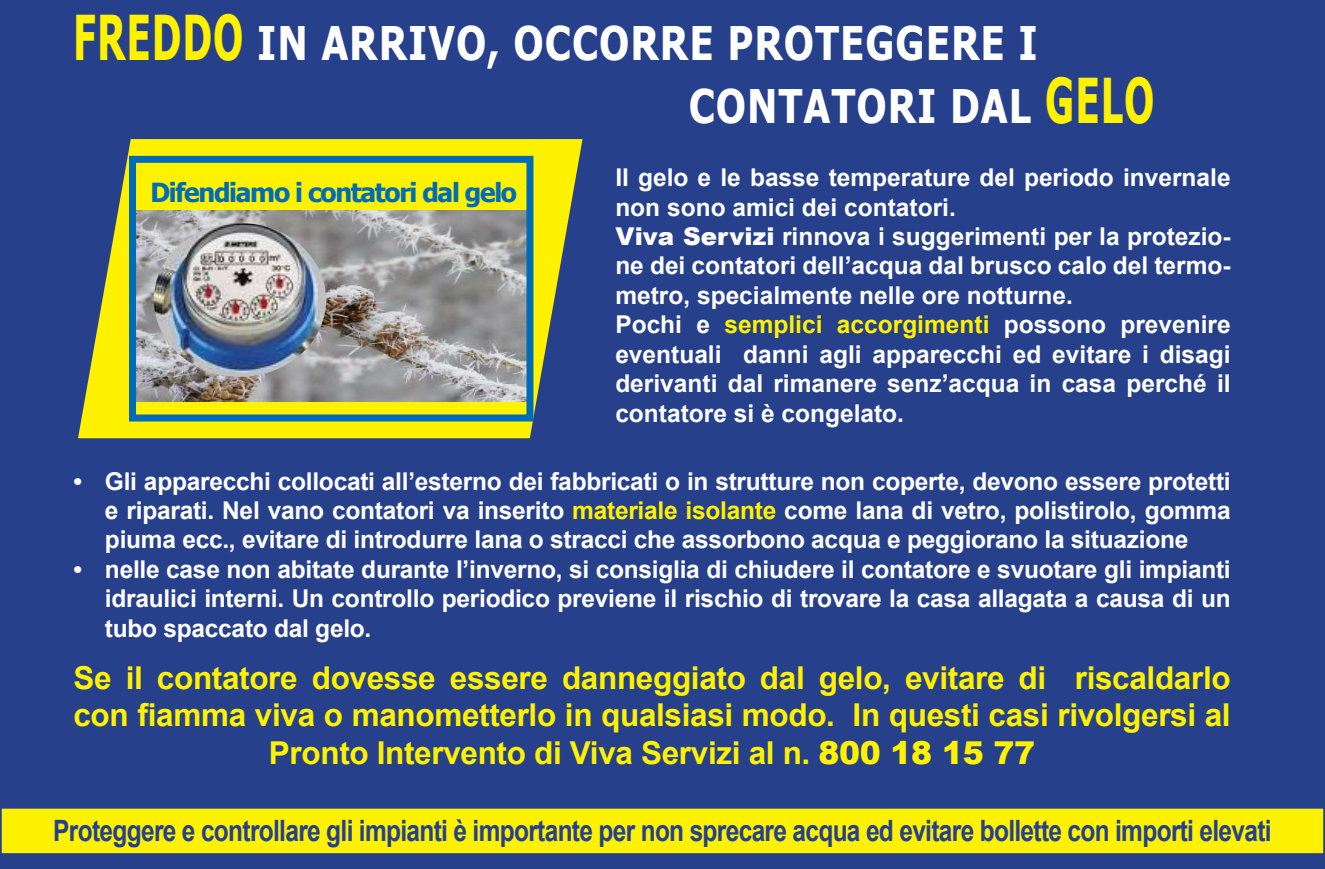
<style>
.page{position:relative;width:1325px;height:869px;background:#fff}
.page>*{position:absolute;margin:0;border:0;box-sizing:border-box;transform-origin:0 0}
.t1{font:700 46.2px/63px "Tahoma";letter-spacing:.04em;color:#fff;scale:.83 1}
.t2{font:700 31.5px/37.8px "Arial";letter-spacing:-.01em;color:#fff200;text-align:center}
.t3{font:700 29.4px "Arial";letter-spacing:-.03em;color:#25408f;scale:.83 1}
.t4{font:700 26.25px "Tahoma";letter-spacing:-.05em;color:#006cb7}
.t5{font:700 24.5px/29.4px "Arial";color:#fff;text-align:justify}
.s1{font-size:61.6px;color:#fff200}
.s2{font-weight:900}
.s3{color:#fff200}
</style>
<div class="page">
<div style="left:0;top:0;width:1324px;height:868px;background:#26408b"></div>
<div style="left:1px;top:807px;width:1323px;height:46px;background:#fff200"></div>
<div style="left:0;top:806px;width:1324px;height:48px;border:2px solid #25408f"></div>
<svg style="left:78px;top:139px;width:504px;height:299px;fill:#fff200"></svg>
<img style="left:137px;top:210px;width:388px;height:191px">
<img style="left:154px;top:223px;width:172px;height:153px">
<div style="left:129px;top:156px;width:404px;height:265px;border:7px solid #006cb7"></div>
<h1 class="t1" style="left:689px;top:9px;width:562px;text-indent:-615px"><span class="s1">FREDDO</span> IN ARRIVO, OCCORRE PROTEGGERE I<br>CONTATORI DAL <span class="s1">GELO</span></h1>
<p class="t4" style="left:150px;top:174px;width:368px">Difendiamo i contatori dal gelo</p>
<p class="t5" style="left:615px;top:163px;width:617px;text-align:left">Il gelo e le basse temperature del periodo invernale non sono amici dei contatori.<br><span class="s2">Viva Servizi</span> rinnova i suggerimenti per la protezio&shy;ne dei contatori dell’acqua dal brusco calo del termo&shy;metro, specialmente nelle ore notturne.<br>Pochi e <span class="s3">semplici accorgimenti</span> possono prevenire eventuali danni agli apparecchi ed evitare i disagi derivanti dal rimanere senz’acqua in casa perché il contatore si è congelato.</p>
<p class="t5" style="left:105px;top:467px;width:1127px;text-indent:-32px">• Gli apparecchi collocati all’esterno dei fabbricati o in strutture non coperte, devono essere protetti e riparati. Nel vano contatori va inserito <span class="s3">materiale isolante</span> come lana di vetro, polistirolo, gomma piuma ecc., evitare di introdurre lana o stracci che assorbono acqua e peggiorano la situazione</p>
<p class="t5" style="left:105px;top:555px;width:1127px;text-indent:-32px">• nelle case non abitate durante l’inverno, si consiglia di chiudere il contatore e svuotare gli impianti idraulici interni. Un controllo periodico previene il rischio di trovare la casa allagata a causa di un tubo spaccato dal gelo.</p>
<p class="t2" style="left:73px;top:659px;width:1158px">Se il contatore dovesse essere danneggiato dal gelo, evitare di riscaldarlo con fiamma viva o manometterlo in qualsiasi modo. In questi casi rivolgersi al<br>Pronto Intervento di Viva Servizi al n. <span class="s2">800 18 15 77</span></p>
<p class="t3" style="left:53px;top:810px;width:1469px">Proteggere e controllare gli impianti è importante per non sprecare acqua ed evitare bollette con importi elevati</p>
</div>
